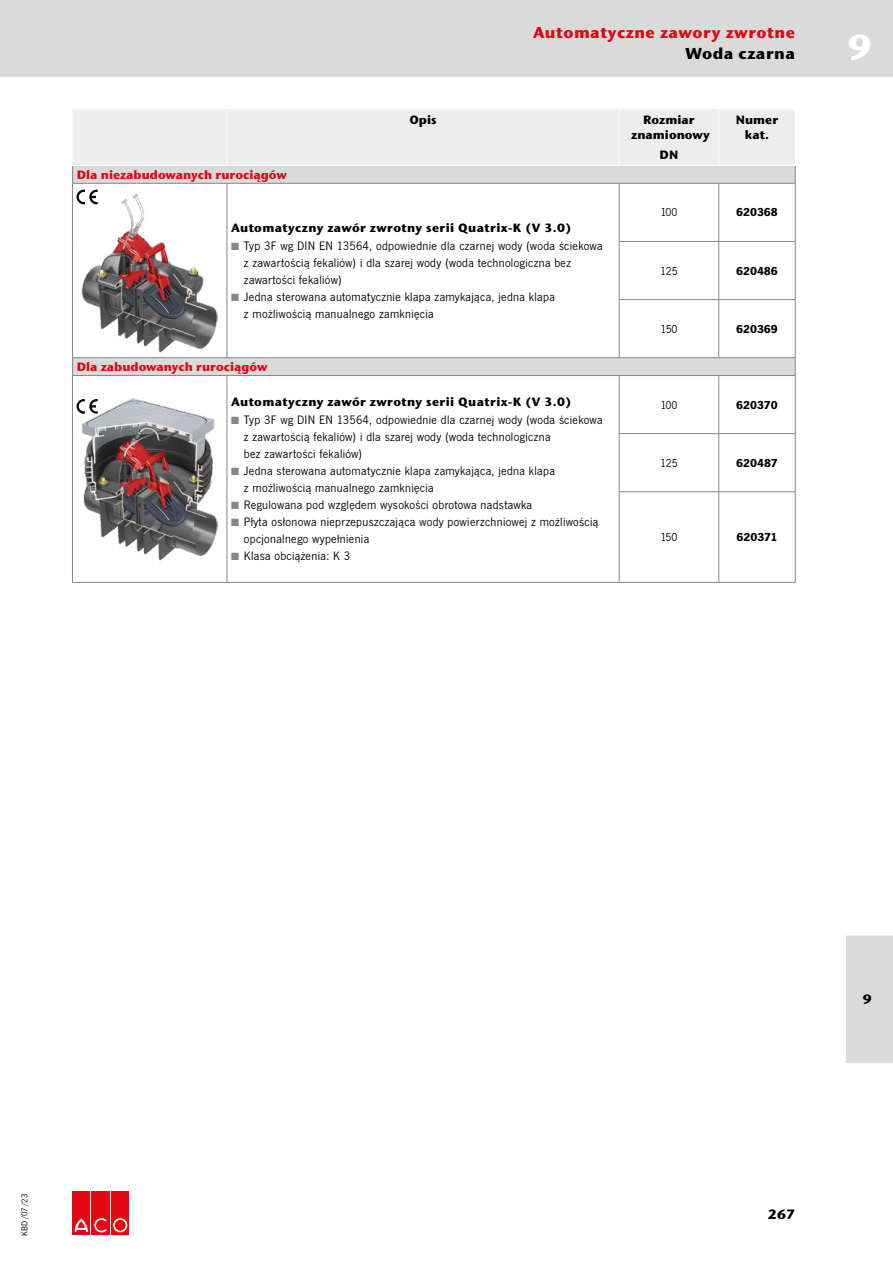
<style>
.page{position:relative;width:893px;height:1263px;background:#fff}
.page>*{position:absolute;margin:0;border:0;box-sizing:border-box;transform-origin:0 0}
.t1{font:700 36px "Stone Sans ITC Pro";color:#fff}
.t2{font:700 15.75px "Stone Sans ITC Pro";letter-spacing:.03em;color:#e30613}
.t3{font:700 15.75px "Stone Sans ITC Pro";letter-spacing:.03em;color:#000}
.t4{font:700 13.5px "Stone Sans ITC Pro";color:#000}
.t5{font:12.75px/17px "News Gothic TOT";letter-spacing:.025em;color:#000}
.t6{font:700 12px "Stone Sans ITC Pro";letter-spacing:.03em;color:#000}
.t7{font:700 12px "Stone Sans ITC Pro";color:#e30613}
.t8{font:700 12px "News Gothic TOT";color:#000}
.t9{font:700 12px/14.4px "Stone Sans ITC Pro";color:#000;text-align:center}
.t10{font:12px "News Gothic TOT";letter-spacing:-.02em;color:#000}
.t11{font:9px "News Gothic TOT";letter-spacing:.025em;color:#000}
</style>
<div class="page">
<div style="left:72px;top:1191px;width:18px;height:43px;background:#e30613"></div>
<svg style="left:74px;top:1218px;width:14px;height:14px"></svg>
<div style="left:92px;top:1191px;width:18px;height:43px;background:#e30613"></div>
<svg style="left:94px;top:1217px;width:13px;height:16px"></svg>
<div style="left:111px;top:1191px;width:18px;height:43px;background:#e30613"></div>
<svg style="left:113px;top:1218px;width:15px;height:15px"></svg>
<div style="left:113px;top:1217px;width:15px;height:16px;border:1px solid #e30613;border-radius:50%"></div>
<div style="left:115px;top:1220px;width:10px;height:10px;background:#e30613;border-radius:50%"></div>
<div style="left:115px;top:1220px;width:10px;height:10px;border:1px solid #e30613;border-radius:50%"></div>
<div style="left:0;top:0;width:893px;height:77px;background:#dadada"></div>
<div style="left:846px;top:940px;width:47px;height:119px;background:#dadada"></div>
<div style="left:846px;top:935px;width:47px;height:9px;background:#dadada"></div>
<div style="left:846px;top:1054px;width:47px;height:9px;background:#dadada"></div>
<svg style="left:73px;top:184px;width:722px;height:398px"></svg>
<svg style="left:795px;top:358px;width:1px;height:17px"></svg>
<hr style="left:72px;top:183px;width:1px;height:58px;background:#878787">
<hr style="left:72px;top:241px;width:1px;height:59px;background:#878787">
<hr style="left:72px;top:300px;width:1px;height:57px;background:#878787">
<hr style="left:718px;top:183px;width:1px;height:58px;background:#878787">
<hr style="left:227px;top:183px;width:392px;height:1px;background:#878787">
<hr style="left:795px;top:183px;width:1px;height:58px;background:#878787">
<hr style="left:619px;top:183px;width:100px;height:1px;background:#878787">
<hr style="left:619px;top:241px;width:100px;height:1px;background:#878787">
<hr style="left:719px;top:183px;width:76px;height:1px;background:#878787">
<hr style="left:719px;top:241px;width:76px;height:1px;background:#878787">
<hr style="left:718px;top:242px;width:1px;height:57px;background:#878787">
<hr style="left:795px;top:242px;width:1px;height:57px;background:#878787">
<hr style="left:619px;top:299px;width:100px;height:1px;background:#878787">
<hr style="left:719px;top:299px;width:76px;height:1px;background:#878787">
<hr style="left:718px;top:300px;width:1px;height:57px;background:#878787">
<hr style="left:795px;top:300px;width:1px;height:57px;background:#878787">
<hr style="left:72px;top:376px;width:1px;height:58px;background:#878787">
<hr style="left:72px;top:434px;width:1px;height:58px;background:#878787">
<hr style="left:72px;top:492px;width:1px;height:90px;background:#878787">
<hr style="left:72px;top:582px;width:155px;height:1px;background:#878787">
<hr style="left:718px;top:376px;width:1px;height:57px;background:#878787">
<hr style="left:795px;top:376px;width:1px;height:57px;background:#878787">
<hr style="left:619px;top:433px;width:100px;height:1px;background:#878787">
<hr style="left:719px;top:433px;width:76px;height:1px;background:#878787">
<hr style="left:718px;top:434px;width:1px;height:58px;background:#878787">
<hr style="left:795px;top:434px;width:1px;height:58px;background:#878787">
<hr style="left:619px;top:491px;width:100px;height:1px;background:#878787">
<hr style="left:619px;top:582px;width:100px;height:1px;background:#878787">
<hr style="left:719px;top:491px;width:76px;height:1px;background:#878787">
<hr style="left:718px;top:492px;width:1px;height:90px;background:#878787">
<hr style="left:719px;top:582px;width:76px;height:1px;background:#878787">
<hr style="left:795px;top:492px;width:1px;height:90px;background:#878787">
<hr style="left:227px;top:183px;width:1px;height:58px;background:#878787">
<hr style="left:619px;top:183px;width:1px;height:58px;background:#878787">
<hr style="left:227px;top:241px;width:1px;height:59px;background:#878787">
<hr style="left:619px;top:242px;width:1px;height:57px;background:#878787">
<hr style="left:227px;top:300px;width:1px;height:57px;background:#878787">
<hr style="left:619px;top:300px;width:1px;height:57px;background:#878787">
<hr style="left:227px;top:376px;width:1px;height:58px;background:#878787">
<hr style="left:619px;top:376px;width:1px;height:57px;background:#878787">
<hr style="left:227px;top:434px;width:1px;height:58px;background:#878787">
<hr style="left:619px;top:434px;width:1px;height:58px;background:#878787">
<hr style="left:227px;top:492px;width:1px;height:90px;background:#878787">
<hr style="left:619px;top:492px;width:1px;height:90px;background:#878787">
<hr style="left:227px;top:582px;width:392px;height:1px;background:#878787">
<svg style="left:72px;top:109px;width:724px;height:74px;background:#e8e8e8"></svg>
<hr style="left:72px;top:165px;width:155px;height:1px;background:#fff">
<svg style="left:72px;top:358px;width:1px;height:17px"></svg>
<hr style="left:619px;top:357px;width:100px;height:1px;background:#878787">
<hr style="left:719px;top:357px;width:76px;height:1px;background:#878787">
<hr style="left:227px;top:375px;width:392px;height:1px;background:#878787">
<hr style="left:619px;top:375px;width:100px;height:1px;background:#878787">
<hr style="left:719px;top:375px;width:76px;height:1px;background:#878787">
<hr style="left:72px;top:183px;width:155px;height:1px;background:#878787">
<hr style="left:72px;top:357px;width:155px;height:1px;background:#878787">
<hr style="left:227px;top:357px;width:392px;height:1px;background:#878787">
<hr style="left:72px;top:375px;width:155px;height:1px;background:#878787">
<img style="left:82px;top:189px;width:136px;height:163px">
<img style="left:82px;top:398px;width:136px;height:162px">
<svg style="left:77px;top:190px;width:21px;height:14px"></svg>
<svg style="left:77px;top:399px;width:21px;height:15px"></svg>
<svg style="left:232px;top:243px;width:7px;height:7px"></svg>
<svg style="left:232px;top:294px;width:7px;height:7px"></svg>
<svg style="left:232px;top:417px;width:7px;height:7px"></svg>
<svg style="left:232px;top:468px;width:7px;height:7px"></svg>
<svg style="left:232px;top:502px;width:7px;height:7px"></svg>
<svg style="left:232px;top:519px;width:7px;height:7px"></svg>
<svg style="left:232px;top:553px;width:7px;height:7px"></svg>
<p class="t2" style="left:533px;top:22px;width:264px">Automatyczne zawory zwrotne</p>
<p class="t3" style="left:685px;top:43px;width:111px">Woda czarna</p>
<p class="t7" style="left:77px;top:167px;width:212px">Dla niezabudowanych rurociągów</p>
<p class="t6" style="left:409px;top:112px;width:29px">Opis</p>
<p class="t9" style="left:631px;top:113px;width:80px">Rozmiar znamionowy</p>
<p class="t9" style="left:736px;top:113px;width:44px">Numer kat.</p>
<p class="t6" style="left:659px;top:147px;width:20px">DN</p>
<p class="t10" style="left:660px;top:206px;width:19px">100</p>
<p class="t8" style="left:736px;top:205px;width:43px">620368</p>
<p class="t6" style="left:231px;top:220px;width:342px">Automatyczny zawór zwrotny serii Quatrix-K (V 3.0)</p>
<p class="t5" style="left:244px;top:237px;width:360px">Typ 3F wg DIN EN 13564, odpowiednie dla czarnej wody (woda ściekowa z zawartością fekaliów) i dla szarej wody (woda technologiczna bez zawartości fekaliów)<br>Jedna sterowana automatycznie klapa zamykająca, jedna klapa<br>z możliwością manualnego zamknięcia</p>
<p class="t7" style="left:77px;top:359px;width:192px">Dla zabudowanych rurociągów</p>
<p class="t6" style="left:231px;top:394px;width:342px">Automatyczny zawór zwrotny serii Quatrix-K (V 3.0)</p>
<p class="t5" style="left:244px;top:412px;width:360px">Typ 3F wg DIN EN 13564, odpowiednie dla czarnej wody (woda ściekowa z zawartością fekaliów) i dla szarej wody (woda technologiczna<br>bez zawartości fekaliów)<br>Jedna sterowana automatycznie klapa zamykająca, jedna klapa<br>z możliwością manualnego zamknięcia<br>Regulowana pod względem wysokości obrotowa nadstawka<br>Płyta osłonowa nieprzepuszczająca wody powierzchniowej z możliwością opcjonalnego wypełnienia<br>Klasa obciążenia: K 3</p>
<p class="t10" style="left:660px;top:264px;width:19px">125</p>
<p class="t8" style="left:736px;top:263px;width:43px">620486</p>
<p class="t10" style="left:660px;top:322px;width:19px">150</p>
<p class="t8" style="left:736px;top:321px;width:43px">620369</p>
<p class="t10" style="left:660px;top:398px;width:19px">100</p>
<p class="t8" style="left:736px;top:397px;width:43px">620370</p>
<p class="t10" style="left:660px;top:456px;width:19px">125</p>
<p class="t8" style="left:736px;top:456px;width:43px">620487</p>
<p class="t10" style="left:660px;top:530px;width:19px">150</p>
<p class="t8" style="left:737px;top:530px;width:42px">620371</p>
<h1 class="t1" style="left:848px;top:23px;width:26px">9</h1>
<p class="t11" style="left:20px;top:1235px;width:44px;rotate:-90deg">KBD/07/23</p>
<p class="t4" style="left:863px;top:991px;width:11px">9</p>
<p class="t4" style="left:768px;top:1205px;width:29px">267</p>
</div>
